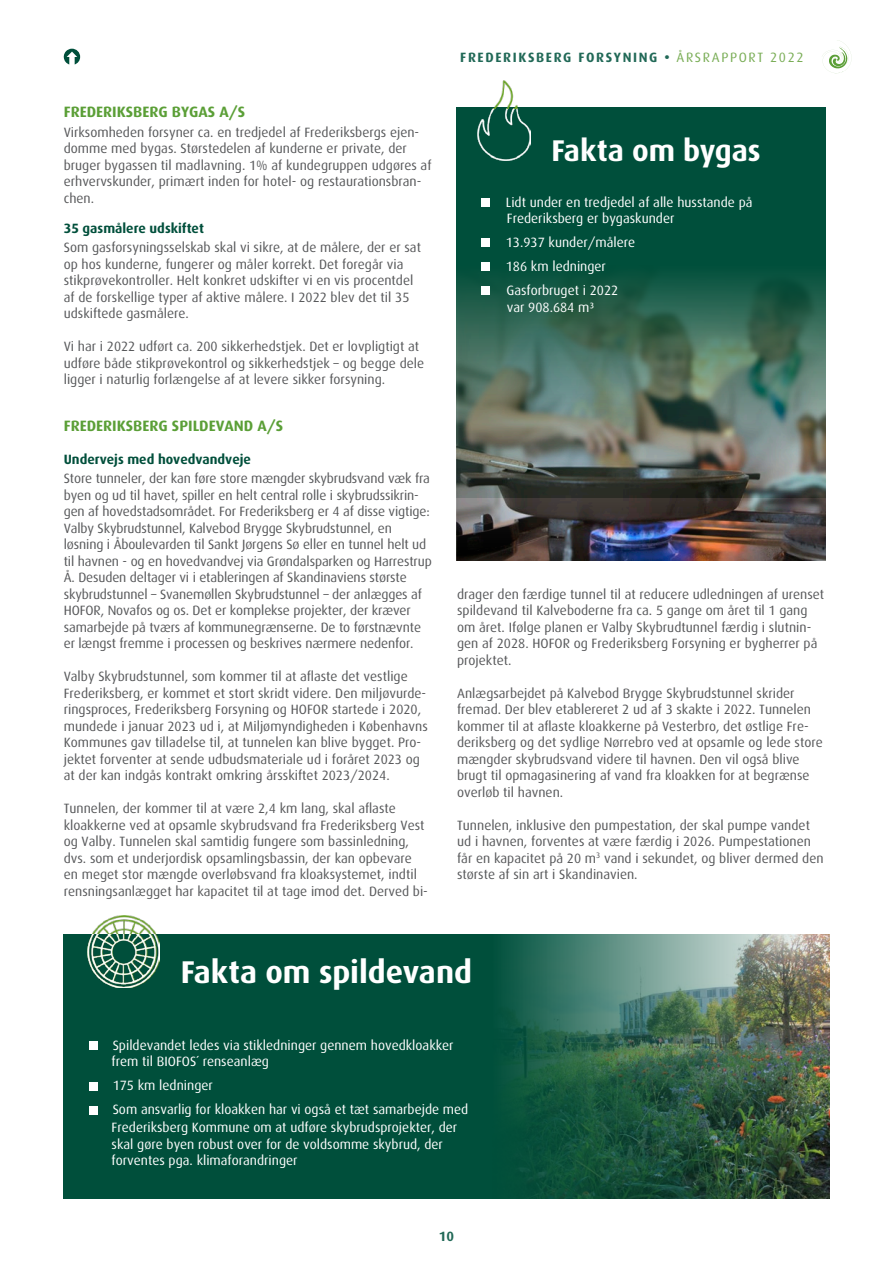
<style>
.page{position:relative;width:893px;height:1263px;background:#fff}
.page>*{position:absolute;margin:0;border:0;box-sizing:border-box;transform-origin:0 0}
._1_Rubrik{font:700 31.5px "Dax";color:#fff}
._1_Rubrik-2{font:700 30px "Dax";color:#fff}
.mellemrubrik{font:700 15px "Dax";color:#5b9f37}
.brød{font:13.5px/16.5px "Dax";color:#57585a}
.brød-2{font:13.5px/16.5px "Dax";color:#fff}
.mellemrubrik-2{font:700 13.5px "Dax";color:#004f3b}
.t1{font:700 13.5px "Dax";letter-spacing:.12em;color:#216957}
.s1{font-weight:400;color:#79ad55}
</style>
<div class="page">
<div style="left:456px;top:108px;width:369px;height:390px;background:#004f3b"></div>
<img style="left:478px;top:81px;width:52px;height:80px">
<div style="left:64px;top:934px;width:765px;height:264px;background:#004f3b"></div>
<img style="left:91px;top:915px;width:66px;height:20px">
<img style="left:87px;top:935px;width:73px;height:53px">
<img style="left:503px;top:934px;width:326px;height:264px">
<div style="left:89px;top:1041px;width:9px;height:9px;background:#fff"></div>
<div style="left:89px;top:1082px;width:9px;height:8px;background:#fff"></div>
<div style="left:89px;top:1106px;width:9px;height:8px;background:#fff"></div>
<img style="left:456px;top:266px;width:369px;height:294px">
<div style="left:481px;top:198px;width:8px;height:9px;background:#fff"></div>
<div style="left:481px;top:239px;width:8px;height:8px;background:#fff"></div>
<div style="left:481px;top:263px;width:8px;height:8px;background:#fff"></div>
<div style="left:481px;top:287px;width:8px;height:8px;background:#fff"></div>
<svg style="left:64px;top:49px;width:16px;height:15px"></svg>
<svg style="left:822px;top:40px;width:30px;height:33px"></svg>
<p class="mellemrubrik" style="left:64px;top:103px;width:183px">FREDERIKSBERG BYGAS A/S</p>
<p class="brød" style="left:64px;top:124px;width:369px">Virksomheden forsyner ca. en tredjedel af Frederiksbergs ejen&shy;domme med bygas. Størstedelen af kunderne er private, der bruger bygassen til madlavning. 1% af kundegruppen udgøres af erhvervskunder, primært inden for hotel- og restaurationsbran&shy;chen.</p>
<p class="mellemrubrik-2" style="left:64px;top:220px;width:142px">35 gasmålere udskiftet</p>
<p class="brød" style="left:64px;top:239px;width:359px">Som gasforsyningsselskab skal vi sikre, at de målere, der er sat op hos kunderne, fungerer og måler korrekt. Det foregår via stikprøvekontroller. Helt konkret udskifter vi en vis procentdel af de forskellige typer af aktive målere. I 2022 blev det til 35 udskiftede gasmålere.</p>
<p class="brød" style="left:64px;top:338px;width:362px">Vi har i 2022 udført ca. 200 sikkerhedstjek. Det er lovpligtigt at udføre både stikprøvekontrol og sikkerhedstjek – og begge dele ligger i naturlig forlængelse af at levere sikker forsyning.</p>
<p class="mellemrubrik" style="left:64px;top:417px;width:221px">FREDERIKSBERG SPILDEVAND A/S</p>
<p class="mellemrubrik-2" style="left:64px;top:451px;width:189px">Undervejs med hovedvandveje</p>
<p class="brød" style="left:64px;top:470px;width:369px">Store tunneler, der kan føre store mængder skybrudsvand væk fra byen og ud til havet, spiller en helt central rolle i skybrudssikrin&shy;gen af hovedstadsområdet. For Frederiksberg er 4 af disse vigtige:<br>Valby Skybrudstunnel, Kalvebod Brygge Skybrudstunnel, en løsning i Åboulevarden til Sankt Jørgens Sø eller en tunnel helt ud til havnen - og en hovedvandvej via Grøndalsparken og Harrestrup Å. Desuden deltager vi i etableringen af Skandinaviens største skybrudstunnel – Svanemøllen Skybrudstunnel – der anlægges af HOFOR, Novafos og os. Det er komplekse projekter, der kræver samarbejde på tværs af kommunegrænserne. De to førstnævnte er længst fremme i processen og beskrives nærmere nedenfor.</p>
<p class="brød" style="left:64px;top:668px;width:366px">Valby Skybrudstunnel, som kommer til at aflaste det vestlige Frederiksberg, er kommet et stort skridt videre. Den miljøvurde&shy;ringsproces, Frederiksberg Forsyning og HOFOR startede i 2020, mundede i januar 2023 ud i, at Miljømyndigheden i Københavns Kommunes gav tilladelse til, at tunnelen kan blive bygget. Pro&shy;jektet forventer at sende udbudsmateriale ud i foråret 2023 og at der kan indgås kontrakt omkring årsskiftet 2023/2024.</p>
<p class="brød" style="left:64px;top:800px;width:366px">Tunnelen, der kommer til at være 2,4 km lang, skal aflaste kloakkerne ved at opsamle skybrudsvand fra Frederiksberg Vest og Valby. Tunnelen skal samtidig fungere som bassinledning, dvs. som et underjordisk opsamlingsbassin, der kan opbevare en meget stor mængde overløbsvand fra kloaksystemet, indtil rensningsanlægget har kapacitet til at tage imod det. Derved bi-</p>
<p class="t1" style="left:460px;top:50px;width:345px">FREDERIKSBERG FORSYNING • <span class="s1">ÅRSRAPPORT 2022</span></p>
<p class="_1_Rubrik-2" style="left:551px;top:134px;width:211px">Fakta om bygas</p>
<p class="brød-2" style="left:506px;top:194px;width:248px">Lidt under en tredjedel af alle husstande på<br>Frederiksberg er bygaskunder</p>
<p class="brød-2" style="left:506px;top:234px;width:131px">13.937 kunder/målere</p>
<p class="brød-2" style="left:506px;top:258px;width:102px">186 km ledninger</p>
<p class="brød-2" style="left:506px;top:282px;width:113px">Gasforbruget i 2022</p>
<p class="brød-2" style="left:507px;top:299px;width:89px">var 908.684 m³</p>
<p class="brød" style="left:457px;top:586px;width:369px">drager den færdige tunnel til at reducere udledningen af urenset spildevand til Kalveboderne fra ca. 5 gange om året til 1 gang om året. Ifølge planen er Valby Skybrudtunnel færdig i slutnin&shy;gen af 2028. HOFOR og Frederiksberg Forsyning er bygherrer på projektet.</p>
<p class="brød" style="left:457px;top:685px;width:367px">Anlægsarbejdet på Kalvebod Brygge Skybrudstunnel skrider fremad. Der blev etablereret 2 ud af 3 skakte i 2022. Tunnelen kommer til at aflaste kloakkerne på Vesterbro, det østlige Fre&shy;deriksberg og det sydlige Nørrebro ved at opsamle og lede store mængder skybrudsvand videre til havnen. Den vil også blive brugt til opmagasinering af vand fra kloakken for at begrænse overløb til havnen.</p>
<p class="brød" style="left:457px;top:817px;width:368px">Tunnelen, inklusive den pumpestation, der skal pumpe vandet ud i havnen, forventes at være færdig i 2026. Pumpestationen får en kapacitet på 20 m<sup>3</sup> vand i sekundet, og bliver dermed den største af sin art i Skandinavien.</p>
<p class="_1_Rubrik" style="left:181px;top:955px;width:293px">Fakta om spildevand</p>
<p class="brød-2" style="left:113px;top:1037px;width:342px">Spildevandet ledes via stikledninger gennem hovedkloakker</p>
<p class="brød-2" style="left:112px;top:1053px;width:159px">frem til BIOFOS´ renseanlæg</p>
<p class="brød-2" style="left:113px;top:1077px;width:102px">175 km ledninger</p>
<p class="brød-2" style="left:112px;top:1101px;width:358px;line-height:18px">Som ansvarlig for kloakken har vi også et tæt samarbejde med<br>Frederiksberg Kommune om at udføre skybrudsprojekter, der</p>
<p class="brød-2" style="left:112px;top:1136px;width:333px">skal gøre byen robust over for de voldsomme skybrud, der forventes pga. klimaforandringer</p>
<p class="t1" style="left:439px;top:1228px;width:17px">10</p>
</div>
